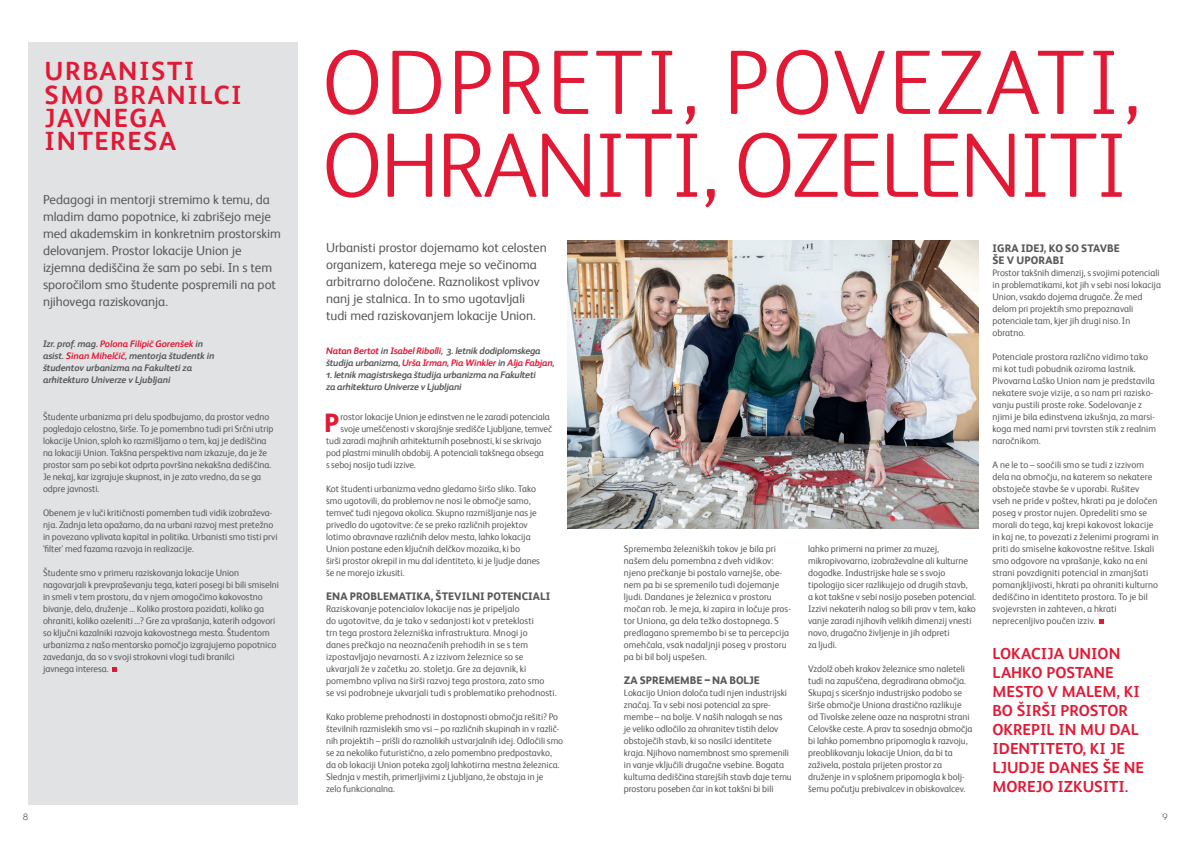
<style>
.page{position:relative;width:1191px;height:842px;background:#fff}
.page>*{position:absolute;margin:0;border:0;box-sizing:border-box;transform-origin:0 0}
.t1{font:300 91.9px/82.8px "HEINEKEN Core";letter-spacing:-.025em;color:#e21935}
.t2{font:800 26.8px "HEINEKEN Core";color:#e21935}
.t3{font:700 26.4px/23.4px "HEINEKEN Core";letter-spacing:.06em;color:#e21935}
.t4{font:700 16px/19px "HEINEKEN Core";color:#e21935}
.t5{font:13px/17px "HEINEKEN Core";letter-spacing:-.005em;color:#57585a}
.t6{font:800 11px/12px "HEINEKEN Core";letter-spacing:.01em;color:#57585a}
.t7{font:9.5px/12px "HEINEKEN Core";color:#57585a}
.t8{font:italic 700 9.5px/12px "HEINEKEN Core";letter-spacing:-.01em;color:#57585a}
.t9{font:italic 700 9.5px/12px "HEINEKEN Core";letter-spacing:-.02em;color:#e21935}
.t10{font:300 9px "Intro";color:#231f20}
.s1{color:#e21935}
.s2{color:#57585a}
</style>
<div class="page">
<div style="left:28px;top:43px;width:270px;height:762px;background:#e1e2e4"></div>
<svg style="left:112px;top:667px;width:5px;height:5px"></svg>
<img style="left:567px;top:240px;width:411px;height:288px">
<svg style="left:1099px;top:619px;width:4px;height:5px"></svg>
<h3 class="t3" style="left:45px;top:58px;width:199px">URBANISTI<br>SMO BRANILCI<br>JAVNEGA<br>INTERESA</h3>
<h1 class="t1" style="left:322px;top:35px;width:819px">ODPRETI, POVEZATI,<br>OHRANITI, OZELENITI</h1>
<p class="t5" style="left:43px;top:190px;width:239px">Pedagogi in mentorji stremimo k temu, da mladim damo popotnice, ki zabrišejo meje med akademskim in konkretnim prostorskim delovanjem. Prostor lokacije Union je izjemna dediščina že sam po sebi. In s tem sporočilom smo študente pospremili na pot njihovega raziskovanja.</p>
<p class="t8" style="left:43px;top:337px;width:173px">Izr. prof. mag. <span class="s1">Polona Filipič Gorenšek</span> in asist. <span class="s1">Sinan Mihelčič</span>, mentorja študentk in študentov urbanizma na Fakulteti za arhitekturo Univerze v Ljubljani</p>
<h3 class="t5" style="left:326px;top:238px;width:222px">Urbanisti prostor dojemamo kot celosten organizem, katerega meje so večinoma arbitrarno določene. Raznolikost vplivov nanj je stalnica. In to smo ugotavljali tudi med raziskovanjem lokacije Union.</h3>
<p class="t9" style="left:326px;top:344px;width:230px">Natan Bertot <span class="s2">in</span> Isabel Ribolli<span class="s2">, 3. letnik dodiplomskega študija urbanizma,</span> Urša Irman<span class="s2">,</span> Pia Winkler <span class="s2">in</span> Alja Fabjan<span class="s2">,</span></p>
<p class="t8" style="left:326px;top:368px;width:211px">1. letnik magistrskega študija urbanizma na Fakulteti za arhitekturo Univerze v Ljubljani</p>
<p class="t6" style="left:992px;top:241px;width:129px">IGRA IDEJ, KO SO STAVBE<br>ŠE V UPORABI</p>
<p class="t7" style="left:992px;top:266px;width:170px">Prostor takšnih dimenzij, s svojimi potenciali in problematikami, kot jih v sebi nosi lokacija Union, vsakdo dojema drugače. Že med delom pri projektih smo prepoznavali potenciale tam, kjer jih drugi niso. In obratno.</p>
<p class="t7" style="left:992px;top:350px;width:165px">Potenciale prostora različno vidimo tako mi kot tudi pobudnik oziroma lastnik.<br>Pivovarna Laško Union nam je predstavila nekatere svoje vizije, a so nam pri razisko&shy;vanju pustili proste roke. Sodelovanje z njimi je bila edinstvena izkušnja, za marsi&shy;koga med nami prvi tovrsten stik z realnim naročnikom.</p>
<p class="t7" style="left:992px;top:458px;width:168px">A ne le to – soočili smo se tudi z izzivom dela na območju, na katerem so nekatere obstoječe stavbe še v uporabi. Rušitev vseh ne pride v poštev, hkrati pa je določen poseg v prostor nujen. Opredeliti smo se morali do tega, kaj krepi kakovost lokacije in kaj ne, to povezati z želenimi programi in priti do smiselne kakovostne rešitve. Iskali smo odgovore na vprašanje, kako na eni strani povzdigniti potencial in zmanjšati pomanjkljivosti, hkrati pa ohraniti kulturno dediščino in identiteto prostora. To je bil svojevrsten in zahteven, a hkrati neprecenljivo poučen izziv.</p>
<h3 class="t4" style="left:992px;top:643px;width:153px">LOKACIJA UNION<br>LAHKO POSTANE<br>MESTO V MALEM, KI<br>BO ŠIRŠI PROSTOR<br>OKREPIL IN MU DAL<br>IDENTITETO, KI JE<br>LJUDJE DANES ŠE NE<br>MOREJO IZKUSITI.</h3>
<p class="t7" style="left:43px;top:410px;width:232px">Študente urbanizma pri delu spodbujamo, da prostor vedno pogledajo celostno, širše. To je pomembno tudi pri Srčni utrip lokacije Union, sploh ko razmišljamo o tem, kaj je dediščina na lokaciji Union. Takšna perspektiva nam izkazuje, da je že prostor sam po sebi kot odprta površina nekakšna dediščina.<br>Je nekaj, kar izgrajuje skupnost, in je zato vredno, da se ga odpre javnosti.</p>
<p class="t7" style="left:43px;top:506px;width:236px">Obenem je v luči kritičnosti pomemben tudi vidik izobraževa&shy;nja. Zadnja leta opažamo, da na urbani razvoj mest pretežno in povezano vplivata kapital in politika. Urbanisti smo tisti prvi 'filter' med fazama razvoja in realizacije.</p>
<p class="t7" style="left:43px;top:566px;width:237px">Študente smo v primeru raziskovanja lokacije Union nagovarjali k prevpraševanju tega, kateri posegi bi bili smiselni in smeli v tem prostoru, da v njem omogočimo kakovostno bivanje, delo, druženje … Koliko prostora pozidati, koliko ga ohraniti, koliko ozeleniti …? Gre za vprašanja, katerih odgovori so ključni kazalniki razvoja kakovostnega mesta. Študentom urbanizma z našo mentorsko pomočjo izgrajujemo popotnico zavedanja, da so v svoji strokovni vlogi tudi branilci<br>javnega interesa.</p>
<h2 class="t2" style="left:324px;top:402px;width:17px">P</h2>
<p class="t7" style="left:340px;top:410px;width:211px">rostor lokacije Union je edinstven ne le zaradi potenciala</p>
<p class="t7" style="left:340px;top:422px;width:213px">svoje umeščenosti v skorajšnje središče Ljubljane, temveč</p>
<p class="t7" style="left:326px;top:434px;width:217px">tudi zaradi majhnih arhitekturnih posebnosti, ki se skrivajo</p>
<p class="t7" style="left:326px;top:446px;width:219px">pod plastmi minulih obdobij. A potenciali takšnega obsega</p>
<p class="t7" style="left:326px;top:458px;width:91px">s seboj nosijo tudi izzive.</p>
<p class="t7" style="left:326px;top:482px;width:215px">Kot študenti urbanizma vedno gledamo širšo sliko. Tako smo ugotovili, da problemov ne nosi le območje samo, temveč tudi njegova okolica. Skupno razmišljanje nas je privedlo do ugotovitve: če se preko različnih projektov lotimo obravnave različnih delov mesta, lahko lokacija Union postane eden ključnih delčkov mozaika, ki bo<br>širši prostor okrepil in mu dal identiteto, ki je ljudje danes še ne morejo izkusiti.</p>
<p class="t7" style="left:808px;top:542px;width:169px">lahko primerni na primer za muzej, mikropivovarno, izobraževalne ali kulturne dogodke. Industrijske hale se s svojo tipologijo sicer razlikujejo od drugih stavb,<br>a kot takšne v sebi nosijo poseben potencial.<br>Izzivi nekaterih nalog so bili prav v tem, kako vanje zaradi njihovih velikih dimenzij vnesti novo, drugačno življenje in jih odpreti<br>za ljudi.</p>
<p class="t7" style="left:808px;top:662px;width:166px">Vzdolž obeh krakov železnice smo naleteli tudi na zapuščena, degradirana območja.<br>Skupaj s siceršnjo industrijsko podobo se širše območje Uniona drastično razlikuje od Tivolske zelene oaze na nasprotni strani Celovške ceste. A prav ta sosednja območja bi lahko pomembno pripomogla k razvoju, preoblikovanju lokacije Union, da bi ta zaživela, postala prijeten prostor za druženje in v splošnem pripomogla k bolj&shy;šemu počutju prebivalcev in obiskovalcev.</p>
<p class="t7" style="left:624px;top:542px;width:169px">Sprememba železniških tokov je bila pri našem delu pomembna z dveh vidikov: njeno prečkanje bi postalo varnejše, obe&shy;nem pa bi se spremenilo tudi dojemanje ljudi. Dandanes je železnica v prostoru močan rob. Je meja, ki zapira in ločuje pros&shy;tor Uniona, ga dela težko dostopnega. S predlagano spremembo bi se ta percepcija omehčala, vsak nadaljnji poseg v prostoru pa bi bil bolj uspešen.</p>
<p class="t6" style="left:624px;top:673px;width:138px">ZA SPREMEMBE – NA BOLJE</p>
<p class="t7" style="left:624px;top:686px;width:169px">Lokacijo Union določa tudi njen industrijski značaj. Ta v sebi nosi potencial za spre&shy;membe – na bolje. V naših nalogah se nas je veliko odločilo za ohranitev tistih delov obstoječih stavb, ki so nosilci identitete kraja. Njihovo namembnost smo spremenili in vanje vključili drugačne vsebine. Bogata kulturna dediščina starejših stavb daje temu prostoru poseben čar in kot takšni bi bili</p>
<p class="t6" style="left:326px;top:589px;width:226px">ENA PROBLEMATIKA, ŠTEVILNI POTENCIALI</p>
<p class="t7" style="left:326px;top:602px;width:232px">Raziskovanje potencialov lokacije nas je pripeljalo<br>do ugotovitve, da je tako v sedanjosti kot v preteklosti<br>trn tega prostora železniška infrastruktura. Mnogi jo<br>danes prečkajo na neoznačenih prehodih in se s tem izpostavljajo nevarnosti. A z izzivom železnice so se ukvarjali že v začetku 20. stoletja. Gre za dejavnik, ki pomembno vpliva na širši razvoj tega prostora, zato smo<br>se vsi podrobneje ukvarjali tudi s problematiko prehodnosti.</p>
<p class="t7" style="left:326px;top:710px;width:239px">Kako probleme prehodnosti in dostopnosti območja rešiti? Po številnih razmislekih smo vsi – po različnih skupinah in v različ&shy;nih projektih – prišli do raznolikih ustvarjalnih idej. Odločili smo se za nekoliko futuristično, a zelo pomembno predpostavko, da ob lokaciji Union poteka zgolj lahkotirna mestna železnica.<br>Slednja v mestih, primerljivimi z Ljubljano, že obstaja in je<br>zelo funkcionalna.</p>
<p class="t10" style="left:23px;top:812px;width:7px">8</p>
<p class="t10" style="left:1162px;top:812px;width:7px">9</p>
</div>
